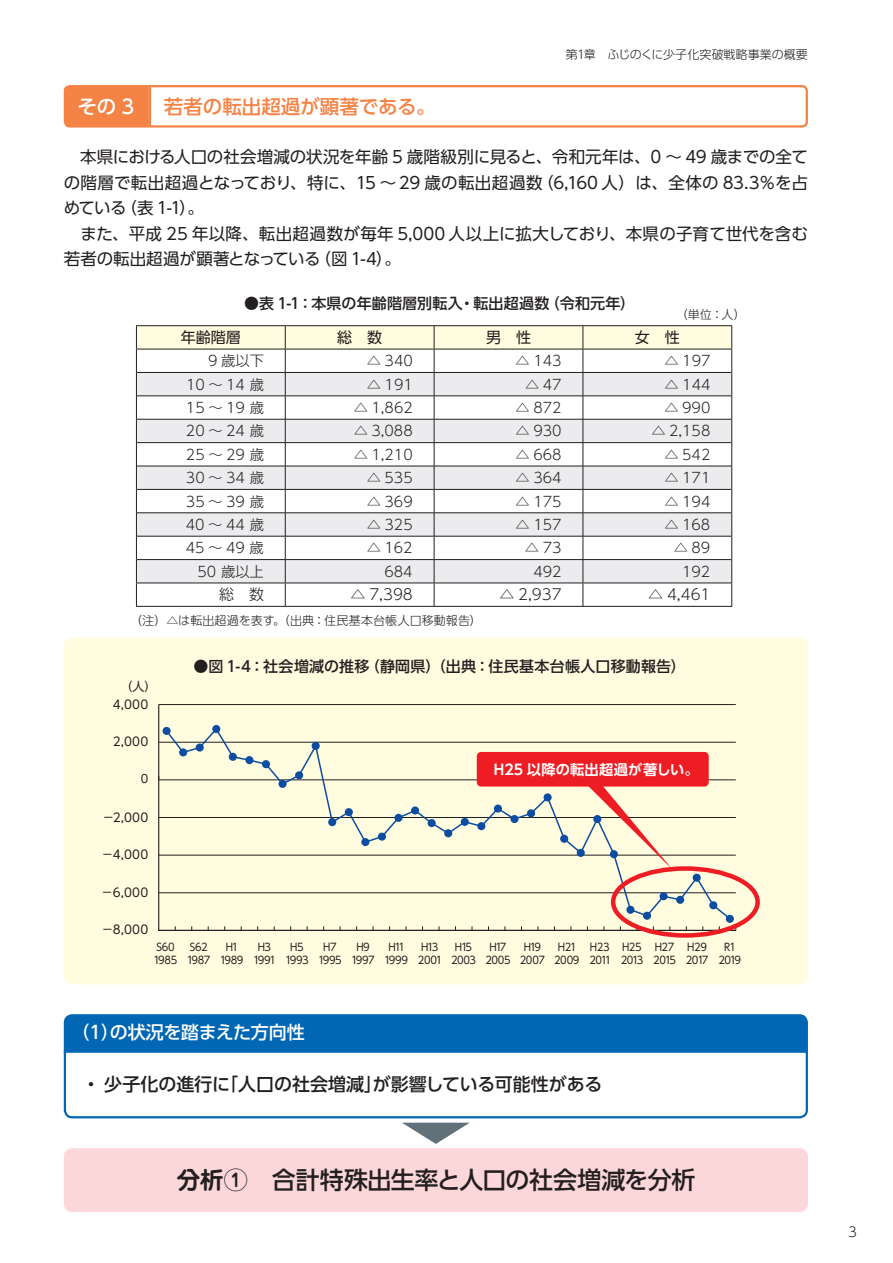
<style>
.page{position:relative;width:893px;height:1263px;background:#fff}
.page>*{position:absolute;margin:0;border:0;box-sizing:border-box;transform-origin:0 0}
.t1{font:24px "UD Shin Go Pr 6 N Medium 90 pv RKSJ H";letter-spacing:-.02em;color:#231f20}
.t2{font:19.5px "UD Shin Go Pr 6 N Medium 90 pv RKSJ H";color:#f58345}
.t3{font:19.5px "UD Shin Go Pr 6 N Medium 90 pv RKSJ H";color:#fff}
.t4{font:18px "UD Shin Go Pr 6 N Medium 90 pv RKSJ H";color:#231f20}
.t5{font:18px "UD Shin Go Pr 6 N Medium 90 pv RKSJ H";letter-spacing:-.015em;color:#fff}
.t6{font:16.5px/25.5px "UD Shin Go Pr 6 N Regular 90 pv RKSJ H";letter-spacing:-.005em;color:#231f20}
.t7{font:15px "UD Shin Go Pr 6 N Medium 90 pv RKSJ H";letter-spacing:.015em;color:#231f20}
.t8{font:15px "UD Shin Go Pr 6 N Light 90 pv RKSJ H";color:#231f20}
.t9{font:15px "UD Shin Go Pr 6 N Regular 90 pv RKSJ H";color:#231f20}
.t10{font:14.25px "UD Shin Go Pr 6 N Light 90 pv RKSJ H";color:#231f20}
.t11{font:14.25px "UD Shin Go Pr 6 N De Bold 90 pv RKSJ H";letter-spacing:.015em;color:#fff}
.t12{font:13.5px "UD Shin Go Pr 6 N Light 90 pv RKSJ H";color:#231f20}
.t13{font:12px "UD Shin Go Pr 6 N Light 90 pv RKSJ H";color:#231f20}
.t14{font:12px "UD Shin Go Pr 6 N Regular 90 pv RKSJ H";letter-spacing:.02em;color:#231f20}
.t15{font:11.4px "UD Shin Go Pr 6 N Regular 90 pv RKSJ H";color:#231f20}
.t16{font:10.5px/13.5px "UD Shin Go Pr 6 N Regular 90 pv RKSJ H";letter-spacing:-.045em;color:#231f20;text-align:center;scale:.95 1}
.s1{font-family:"Jun 501 Pro Bold 90 pv RKSJ H"}
</style>
<div class="page">
<svg style="left:64px;top:85px;width:744px;height:43px"></svg>
<hr style="left:136px;top:325px;width:149px;height:1px;background:#231f20">
<hr style="left:285px;top:325px;width:298px;height:1px;background:#231f20">
<hr style="left:583px;top:325px;width:149px;height:1px;background:#231f20">
<svg style="left:136px;top:326px;width:596px;height:280px"></svg>
<hr style="left:136px;top:606px;width:149px;height:1px;background:#231f20">
<hr style="left:285px;top:606px;width:298px;height:1px;background:#231f20">
<hr style="left:583px;top:606px;width:149px;height:1px;background:#231f20">
<div style="left:64px;top:638px;width:744px;height:346px;background:#fffce0;border-radius:9px"></div>
<svg style="left:158px;top:704px;width:579px;height:227px"></svg>
<hr style="left:159px;top:892px;width:577px;height:1px;background:#231f20">
<hr style="left:159px;top:855px;width:577px;height:1px;background:#231f20">
<hr style="left:159px;top:779px;width:577px;height:1px;background:#231f20">
<hr style="left:159px;top:742px;width:577px;height:1px;background:#231f20">
<hr style="left:159px;top:817px;width:577px;height:1px;background:#231f20">
<hr style="left:159px;top:704px;width:577px;height:1px;background:#231f20">
<hr style="left:159px;top:930px;width:577px;height:1px;background:#231f20">
<div style="left:163px;top:727px;width:8px;height:8px;background:#0d4da1;border-radius:50%"></div>
<svg style="left:726px;top:915px;width:8px;height:8px"></svg>
<svg style="left:164px;top:726px;width:568px;height:195px"></svg>
<div style="left:611px;top:866px;width:149px;height:72px;border:4px solid #ee1d23;border-radius:50%"></div>
<svg style="left:63px;top:1049px;width:745px;height:70px"></svg>
<div style="left:64px;top:1014px;width:744px;height:38px;background:#0166b3"></div>
<div style="left:64px;top:1148px;width:744px;height:64px;background:#fbd7d9;border-radius:9px"></div>
<svg style="left:402px;top:1123px;width:67px;height:21px"></svg>
<h2 class="t3" style="left:77px;top:99px;width:58px">その 3</h2>
<h2 class="t2" style="left:164px;top:99px;width:273px">若者の転出超過が顕著である。</h2>
<p class="t13" style="left:566px;top:50px;width:244px">第1章　ふじのくに少子化突破戦略事業の概要</p>
<p class="t6" style="left:64px;top:147px;width:746px">　本県における人口の社会増減の状況を年齢 5 歳階級別に見ると、令和元年は、0 ～ 49 歳までの全ての階層で転出超過となっており、特に、15 ～29 歳の転出超過数（6,160 人）は、全体の 83.3％を占めている（表 1-1）。<br>　また、平成 25 年以降、転出超過数が毎年 5,000 人以上に拡大しており、本県の子育て世代を含む若者の転出超過が顕著となっている（図 1-4）。</p>
<p class="t7" style="left:244px;top:297px;width:393px">●表 1-1：本県の年齢階層別転入・転出超過数（令和元年）</p>
<p class="t13" style="left:676px;top:310px;width:72px">（単位：人）</p>
<p class="t9" style="left:181px;top:332px;width:61px">年齢階層</p>
<p class="t9" style="left:337px;top:332px;width:46px">総　数</p>
<p class="t9" style="left:486px;top:332px;width:46px">男　性</p>
<p class="t9" style="left:635px;top:332px;width:46px">女　性</p>
<p class="t10" style="left:208px;top:356px;width:57px">9 歳以下</p>
<p class="t10" style="left:367px;top:356px;width:48px">△ 340</p>
<p class="t10" style="left:516px;top:356px;width:48px">△ 143</p>
<p class="t10" style="left:664px;top:356px;width:48px">△ 197</p>
<p class="t10" style="left:186px;top:379px;width:79px">10 ～ 14 歳</p>
<p class="t10" style="left:367px;top:379px;width:48px">△ 191</p>
<p class="t10" style="left:525px;top:379px;width:38px">△ 47</p>
<p class="t10" style="left:664px;top:379px;width:48px">△ 144</p>
<p class="t10" style="left:186px;top:402px;width:79px">15 ～ 19 歳</p>
<p class="t10" style="left:354px;top:402px;width:61px">△ 1,862</p>
<p class="t10" style="left:516px;top:402px;width:48px">△ 872</p>
<p class="t10" style="left:664px;top:402px;width:48px">△ 990</p>
<p class="t10" style="left:186px;top:426px;width:79px">20 ～ 24 歳</p>
<p class="t10" style="left:354px;top:426px;width:61px">△ 3,088</p>
<p class="t10" style="left:516px;top:426px;width:48px">△ 930</p>
<p class="t10" style="left:651px;top:426px;width:61px">△ 2,158</p>
<p class="t10" style="left:186px;top:449px;width:79px">25 ～ 29 歳</p>
<p class="t10" style="left:354px;top:449px;width:61px">△ 1,210</p>
<p class="t10" style="left:516px;top:449px;width:48px">△ 668</p>
<p class="t10" style="left:664px;top:449px;width:48px">△ 542</p>
<p class="t10" style="left:186px;top:472px;width:79px">30 ～ 34 歳</p>
<p class="t10" style="left:367px;top:472px;width:48px">△ 535</p>
<p class="t10" style="left:516px;top:472px;width:48px">△ 364</p>
<p class="t10" style="left:664px;top:472px;width:48px">△ 171</p>
<p class="t10" style="left:186px;top:496px;width:79px">35 ～ 39 歳</p>
<p class="t10" style="left:367px;top:496px;width:48px">△ 369</p>
<p class="t10" style="left:516px;top:496px;width:48px">△ 175</p>
<p class="t10" style="left:664px;top:496px;width:48px">△ 194</p>
<p class="t10" style="left:186px;top:519px;width:79px">40 ～ 44 歳</p>
<p class="t10" style="left:367px;top:519px;width:48px">△ 325</p>
<p class="t10" style="left:515px;top:519px;width:48px">△ 157</p>
<p class="t10" style="left:664px;top:519px;width:48px">△ 168</p>
<p class="t10" style="left:186px;top:543px;width:79px">45 ～ 49 歳</p>
<p class="t10" style="left:367px;top:543px;width:48px">△ 162</p>
<p class="t10" style="left:525px;top:543px;width:38px">△ 73</p>
<p class="t10" style="left:674px;top:543px;width:38px">△ 89</p>
<p class="t10" style="left:198px;top:566px;width:68px">50 歳以上</p>
<p class="t10" style="left:384px;top:566px;width:30px">684</p>
<p class="t10" style="left:533px;top:566px;width:30px">492</p>
<p class="t10" style="left:682px;top:566px;width:30px">192</p>
<p class="t8" style="left:219px;top:589px;width:46px">総　数</p>
<p class="t8" style="left:351px;top:589px;width:64px">△ 7,398</p>
<p class="t8" style="left:499px;top:589px;width:64px">△ 2,937</p>
<p class="t8" style="left:648px;top:589px;width:64px">△ 4,461</p>
<p class="t13" style="left:130px;top:616px;width:353px">（注）△は転出超過を表す。（出典：住民基本台帳人口移動報告）</p>
<p class="t14" style="left:120px;top:682px;width:37px">（人）</p>
<p class="t14" style="left:113px;top:700px;width:37px">4,000</p>
<p class="t14" style="left:113px;top:737px;width:37px">2,000</p>
<p class="t15" style="left:141px;top:774px;width:9px">0</p>
<p class="t14" style="left:102px;top:813px;width:47px">－2,000</p>
<p class="t14" style="left:102px;top:850px;width:48px">－4,000</p>
<p class="t14" style="left:101px;top:888px;width:49px">－6,000</p>
<p class="t14" style="left:102px;top:925px;width:48px">－8,000</p>
<p class="t7" style="left:193px;top:661px;width:494px">●図 1-4：社会増減の推移（静岡県）（出典：住民基本台帳人口移動報告）</p>
<p class="t11" style="left:494px;top:764px;width:206px">H25 以降の転出超過が著しい。</p>
<p class="t16" style="left:154px;top:941px;width:26px;text-align:left">S60<br>1985</p>
<p class="t16" style="left:187px;top:941px;width:26px;text-align:left">S62<br>1987</p>
<p class="t16" style="left:220px;top:941px;width:26px">H1<br>1989</p>
<p class="t16" style="left:253px;top:941px;width:26px">H3<br>1991</p>
<p class="t16" style="left:285px;top:941px;width:26px">H5<br>1993</p>
<p class="t16" style="left:318px;top:941px;width:26px">H7<br>1995</p>
<p class="t16" style="left:351px;top:941px;width:26px">H9<br>1997</p>
<p class="t16" style="left:384px;top:941px;width:27px">H11<br>1999</p>
<p class="t16" style="left:418px;top:941px;width:27px">H13<br>2001</p>
<p class="t16" style="left:451px;top:941px;width:28px">H15<br>2003</p>
<p class="t16" style="left:485px;top:941px;width:28px">H17<br>2005</p>
<p class="t16" style="left:520px;top:941px;width:28px">H19<br>2007</p>
<p class="t16" style="left:554px;top:941px;width:28px">H21<br>2009</p>
<p class="t16" style="left:589px;top:941px;width:25px;text-align:left">H23<br>2011</p>
<p class="t16" style="left:621px;top:941px;width:25px;text-align:left">H25<br>2013</p>
<p class="t16" style="left:653px;top:941px;width:25px;text-align:left">H27<br>2015</p>
<p class="t16" style="left:686px;top:941px;width:25px;text-align:left">H29<br>2017</p>
<p class="t16" style="left:718px;top:941px;width:25px">R1<br>2019</p>
<p class="t5" style="left:71px;top:1026px;width:235px">（1）の状況を踏まえた方向性</p>
<p class="t4" style="left:82px;top:1078px;width:522px">・ 少子化の進行に「人口の社会増減」が影響している可能性がある</p>
<h1 class="t1" style="left:176px;top:1171px;width:521px"><span class="s1">分析①　</span>合計特殊出生率と人口の社会増減を分析</h1>
<p class="t12" style="left:848px;top:1226px;width:10px">3</p>
</div>
